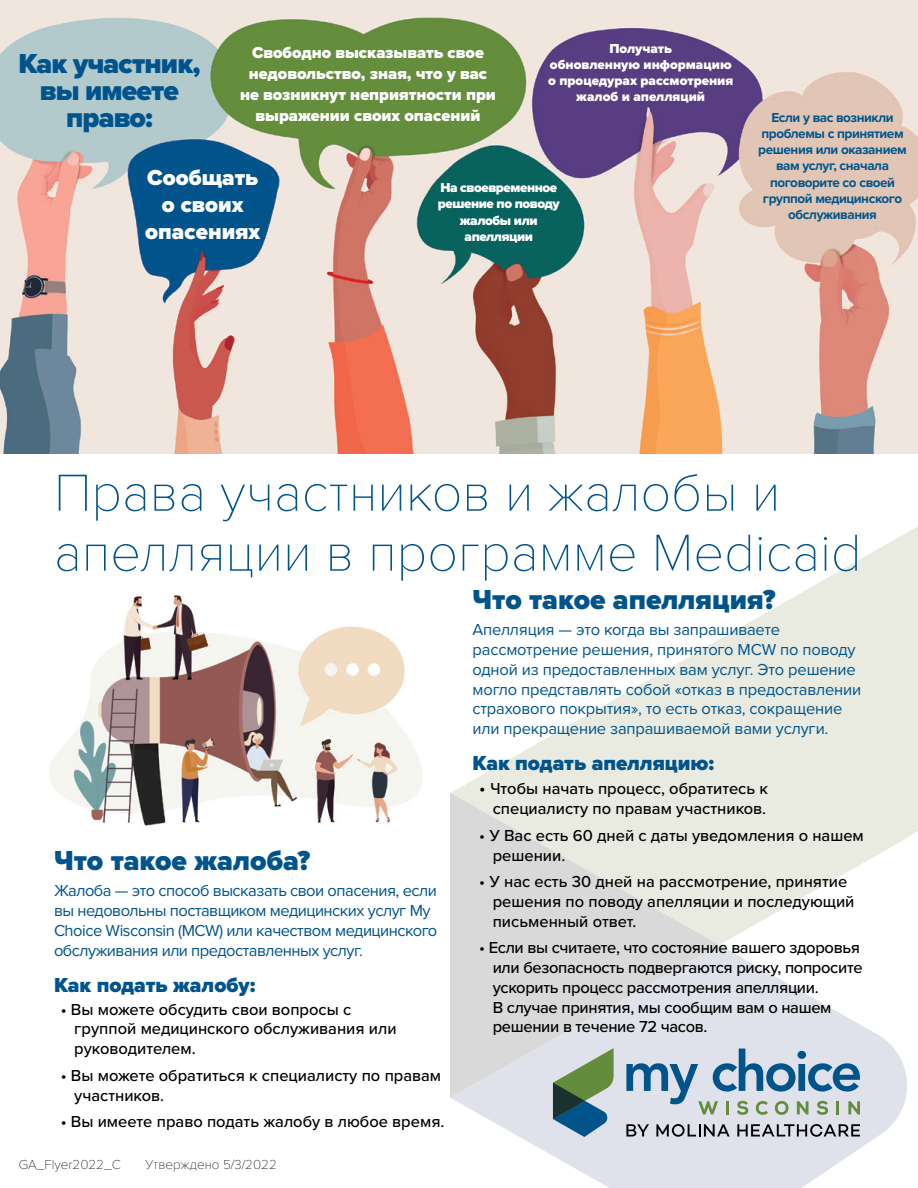
<style>
.page{position:relative;width:918px;height:1188px;background:#fff}
.page>*{position:absolute;margin:0;border:0;box-sizing:border-box;transform-origin:0 0}
.t1{font:100 54px/60px "Proxima Nova T";color:#00548b}
.t2{font:900 28.5px "Proxima Nova";letter-spacing:-.01em;color:#00548b}
.t3{font:900 28.5px/27px "Proxima Nova";letter-spacing:-.03em;color:#00548b;text-align:center}
.t4{font:900 22.5px/27px "Proxima Nova";color:#fff;text-align:center}
.t5{font:900 21px "Proxima Nova";color:#00548b}
.t6{font:500 16.5px/19.8px "Proxima Nova";color:#000}
.t7{font:16.5px/19.8px "Proxima Nova";letter-spacing:-.01em;color:#00548b}
.t8{font:500 16.5px/19.8px "Proxima Nova";letter-spacing:-.02em;color:#000}
.t9{font:16.5px/19.8px "Proxima Nova";letter-spacing:-.03em;color:#00548b}
.t10{font:900 16.5px/21px "Proxima Nova";color:#fff;text-align:center}
.t11{font:700 13.5px/16.2px "Proxima Nova";letter-spacing:-.03em;color:#00548b;text-align:center}
.t12{font:900 13.5px/16.2px "Proxima Nova";color:#fff;text-align:center}
.t13{font:900 13.5px/16.2px "Proxima Nova";letter-spacing:-.03em;color:#fff;text-align:center}
.t14{font:100 13.5px "Proxima Nova T";color:#000}
.s1{font-size:18px}
</style>
<div class="page">
<svg style="left:451px;top:1098px;width:455px;height:90px;fill:#e0e2eb"></svg>
<svg style="left:451px;top:526px;width:467px;height:572px"></svg>
<svg style="left:450px;top:793px;width:269px;height:305px;fill:#d9d9d9"></svg>
<img style="left:49px;top:595px;width:374px;height:231px">
<img style="left:0;top:0;width:918px;height:454px">
<svg style="left:553px;top:1048px;width:61px;height:89px"></svg>
<svg style="left:626px;top:1049px;width:234px;height:66px"></svg>
<svg style="left:626px;top:1124px;width:23px;height:13px"></svg>
<svg style="left:656px;top:1124px;width:74px;height:13px"></svg>
<svg style="left:737px;top:1124px;width:123px;height:13px"></svg>
<p class="t12" style="left:548px;top:40px;width:187px">Получать<br>обновленную информацию о процедурах рассмотрения жалоб и апелляций</p>
<p class="t10" style="left:240px;top:42px;width:257px">Свободно высказывать свое недовольство, зная, что у вас не возникнут неприятности при выражении своих опасений</p>
<h2 class="t3" style="left:19px;top:49px;width:183px">Как участник, вы имеете право:</h2>
<h3 class="t4" style="left:145px;top:164px;width:116px">Сообщать о своих опасениях</h3>
<p class="t13" style="left:438px;top:179px;width:123px">На своевременное решение по поводу жалобы или апелляции</p>
<p class="t11" style="left:758px;top:109px;width:150px">Если у вас возникли проблемы с принятием решения или оказанием вам услуг, сначала поговорите со своей группой медицинского обслуживания</p>
<h1 class="t1" style="left:54px;top:459px;width:809px">Права участников и жалобы и апелляции в программе Medicaid</h1>
<h2 class="t2" style="left:54px;top:839px;width:258px">Что такое жалоба?</h2>
<p class="t9" style="left:54px;top:880px;width:385px">Жалоба — это способ высказать свои опасения, если вы недовольны поставщиком медицинских услуг My Choice Wisconsin (MCW) или качеством медицинского обслуживания или предоставленных услуг.</p>
<p class="t5" style="left:54px;top:969px;width:203px">Как подать жалобу:</p>
<p class="t6" style="left:74px;top:999px;width:324px;text-indent:-13px">• Вы можете обсудить свои вопросы с группой медицинского обслуживания или руководителем.</p>
<p class="t6" style="left:74px;top:1065px;width:369px;text-indent:-13px">• Вы можете обратиться к специалисту по правам участников.</p>
<p class="t6" style="left:61px;top:1111px;width:385px">• Вы имеете право подать жалобу в любое время.</p>
<p class="t14" style="left:19px;top:1155px;width:104px">GA_Flyer2022_C</p>
<p class="t14" style="left:145px;top:1155px;width:133px">Утверждено 5/3/2022</p>
<h2 class="t2" style="left:472px;top:578px;width:305px">Что такое апелляция?</h2>
<p class="t7" style="left:472px;top:619px;width:390px">Апелляция — это когда вы запрашиваете рассмотрение решения, принятого MCW по поводу одной из предоставленных вам услуг. Это решение могло представлять собой «отказ в предоставлении страхового покрытия», то есть отказ, сокращение или прекращение запрашиваемой вами услуги.</p>
<p class="t5" style="left:472px;top:747px;width:243px">Как подать апелляцию:</p>
<p class="t6" style="left:479px;top:778px;width:290px;text-align:right"><span class="s1">•</span> Чтобы начать процесс, обратитесь к специалисту по правам участников.</p>
<p class="t6" style="left:493px;top:825px;width:373px;text-indent:-13px">• У Вас есть 60 дней с даты уведомления о нашем решении.</p>
<p class="t6" style="left:493px;top:871px;width:363px;text-indent:-13px">• У нас есть 30 дней на рассмотрение, принятие решения по поводу апелляции и последующий письменный ответ.</p>
<p class="t8" style="left:493px;top:937px;width:371px;text-indent:-13px">• Если вы считаете, что состояние вашего здоровья или безопасность подвергаются риску, попросите ускорить процесс рассмотрения апелляции.<br>В случае принятия, мы сообщим вам о нашем решении в течение 72 часов.</p>
</div>
